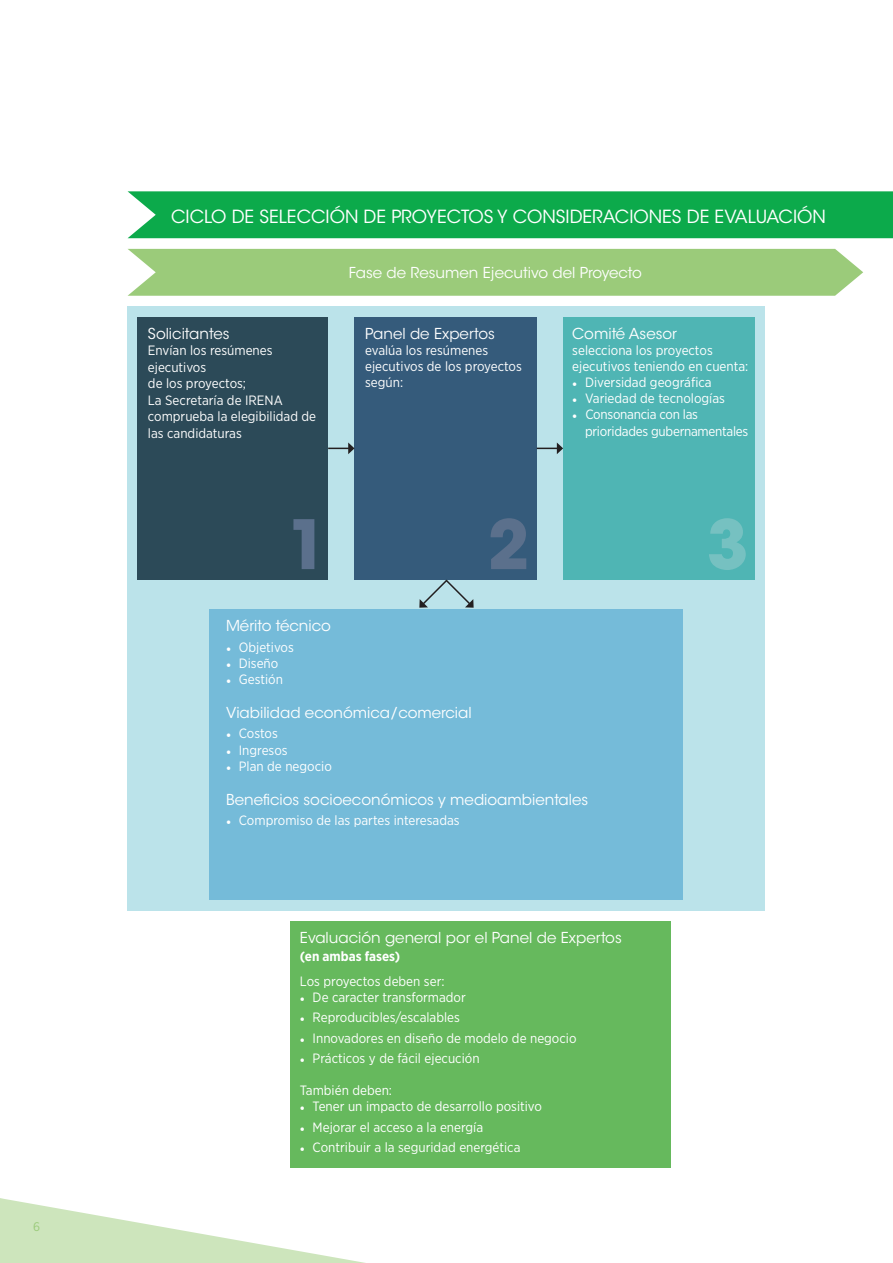
<style>
.page{position:relative;width:893px;height:1263px;background:#fff}
.page>*{position:absolute;margin:0;border:0;box-sizing:border-box;transform-origin:0 0}
.t1{font:700 67.5px "ITC Avant Garde Std";color:#5b708c}
.t2{font:700 67.5px "ITC Avant Garde Std";color:#76c1c1}
.t3{font:18px "ITC Avant Garde Std";color:#fff}
.t4{font:15px "ITC Avant Garde Std";color:#fff}
.t5{font:13.5px/16.5px "Gotham Narrow";color:#fff}
.t6{font:13.5px/16.2px "Gotham Narrow";letter-spacing:-.02em;color:#fff}
.t7{font:700 13.5px "Gotham Narrow";color:#fff}
.t8{font:12.45px "Gotham Narrow";color:#9bcb7a}
.s1{font-family:"Adobe Arabic";font-size:18px}
</style>
<div class="page">
<div style="left:128px;top:306px;width:637px;height:604px;background:#bbe3ea"></div>
<div style="left:128px;top:191px;width:765px;height:47px;background:#0caa4b"></div>
<div style="left:128px;top:249px;width:735px;height:47px;background:#9bcb7a"></div>
<div style="left:290px;top:921px;width:381px;height:246px;background:#66b95d"></div>
<div style="left:137px;top:317px;width:191px;height:263px;background:#2c4a58"></div>
<div style="left:563px;top:317px;width:192px;height:263px;background:#4fb5b4"></div>
<div style="left:355px;top:317px;width:182px;height:263px;background:#355b7b"></div>
<svg style="left:328px;top:442px;width:26px;height:12px"></svg>
<svg style="left:537px;top:442px;width:26px;height:12px"></svg>
<div style="left:210px;top:609px;width:473px;height:291px;background:#75bbd9"></div>
<svg style="left:419px;top:579px;width:55px;height:29px"></svg>
<svg style="left:0;top:1198px;width:365px;height:65px"></svg>
<p class="t8" style="left:33px;top:1219px;width:9px">6</p>
<h2 class="t3" style="left:171px;top:206px;width:656px">CICLO DE SELECCIÓN DE PROYECTOS Y CONSIDERACIONES DE EVALUACIÓN</h2>
<p class="t4" style="left:148px;top:324px;width:83px">Solicitantes</p>
<p class="t5" style="left:148px;top:342px;width:170px">Envían los resúmenes ejecutivos<br>de los proyectos;<br>La Secretaría de IRENA comprueba la elegibilidad de las candidaturas</p>
<p class="t4" style="left:349px;top:263px;width:295px">Fase de Resumen Ejecutivo del Proyecto</p>
<p class="t4" style="left:365px;top:324px;width:131px">Panel de Expertos</p>
<p class="t5" style="left:365px;top:342px;width:158px">evalúa los resúmenes ejecutivos de los proyectos según:</p>
<p class="t4" style="left:572px;top:324px;width:106px">Comité Asesor</p>
<p class="t5" style="left:572px;top:342px;width:178px">selecciona los proyectos ejecutivos teniendo en cuenta:</p>
<p class="t5" style="left:572px;top:374px;width:141px"><span class="s1">•</span> Diversidad geográfica</p>
<p class="t5" style="left:572px;top:390px;width:154px"><span class="s1">•</span> Variedad de tecnologías</p>
<p class="t6" style="left:585px;top:406px;width:165px;text-indent:-13px"><span class="s1">•</span> Consonancia con las prioridades gubernamentales</p>
<h1 class="t1" style="left:286px;top:500px;width:43px">1</h1>
<h1 class="t1" style="left:488px;top:500px;width:43px">2</h1>
<h1 class="t2" style="left:707px;top:500px;width:43px">3</h1>
<p class="t4" style="left:226px;top:617px;width:106px">Mérito técnico</p>
<p class="t5" style="left:226px;top:638px;width:69px"><span class="s1">•</span> Objetivos</p>
<p class="t5" style="left:226px;top:654px;width:54px"><span class="s1">•</span> Diseño</p>
<p class="t5" style="left:226px;top:671px;width:58px"><span class="s1">•</span> Gestión</p>
<p class="t4" style="left:226px;top:703px;width:247px">Viabilidad económica/comercial</p>
<p class="t5" style="left:226px;top:725px;width:53px"><span class="s1">•</span> Costos</p>
<p class="t5" style="left:226px;top:741px;width:63px"><span class="s1">•</span> Ingresos</p>
<p class="t5" style="left:226px;top:757px;width:107px"><span class="s1">•</span> Plan de negocio</p>
<p class="t4" style="left:226px;top:790px;width:364px">Beneficios socioeconómicos y medioambientales</p>
<p class="t5" style="left:226px;top:812px;width:235px"><span class="s1">•</span> Compromiso de las partes interesadas</p>
<p class="t4" style="left:300px;top:928px;width:323px">Evaluación general por el Panel de Expertos</p>
<p class="t7" style="left:300px;top:947px;width:102px">(en ambas fases)</p>
<p class="t5" style="left:300px;top:972px;width:146px">Los proyectos deben ser:</p>
<p class="t5" style="left:300px;top:988px;width:167px"><span class="s1">•</span> De caracter transformador</p>
<p class="t5" style="left:300px;top:1009px;width:162px"><span class="s1">•</span> Reproducibles/escalables</p>
<p class="t5" style="left:300px;top:1029px;width:278px"><span class="s1">•</span> Innovadores en diseño de modelo de negocio</p>
<p class="t5" style="left:300px;top:1050px;width:181px"><span class="s1">•</span> Prácticos y de fácil ejecución</p>
<p class="t5" style="left:300px;top:1082px;width:94px">También deben:</p>
<p class="t5" style="left:300px;top:1098px;width:244px"><span class="s1">•</span> Tener un impacto de desarrollo positivo</p>
<p class="t5" style="left:300px;top:1118px;width:185px"><span class="s1">•</span> Mejorar el acceso a la energía</p>
<p class="t5" style="left:300px;top:1139px;width:222px"><span class="s1">•</span> Contribuir a la seguridad energética</p>
</div>
